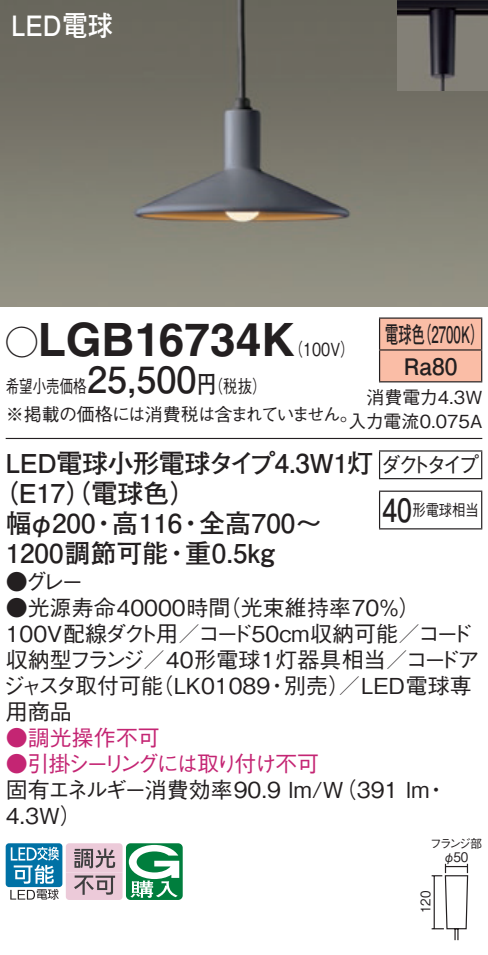
<style>
.page{position:relative;width:488px;height:955px;background:#fff}
.page>*{position:absolute;margin:0;border:0;box-sizing:border-box;transform-origin:0 0}
.t1{font:700 46px "Helvetica LT Std";color:#231f20}
.t2{font:700 28px "Futo Go B101 Pro";color:#fff;scale:.9 1}
.t3{font:700 26px "Futo Go B101 Pro";color:#231f20}
.t4{font:700 22.8px/32px "Futo Go B101 Pro";color:#231f20;text-align:center;scale:.58 1}
.t5{font:500 22px/26px "Gothic BBB Pro";color:#231f20}
.t6{font:500 22px "Gothic BBB Pro";letter-spacing:-.125em;color:#c42573}
.t7{font:500 22px "Gothic BBB Pro";letter-spacing:-.095em;color:#c42573}
.t8{font:500 22px "Gothic BBB Pro";color:#231f20;scale:.94 1}
.t9{font:500 18px/28px "Gothic BBB Pro";letter-spacing:-.035em;color:#231f20;scale:.75 1}
.t10{font:500 18px/24px "Gothic BBB Pro";color:#231f20;text-align:right}
.t11{font:500 18px "Gothic BBB Pro";color:#231f20;scale:.8 1}
.t12{font:500 16px "Gothic BBB Pro";color:#231f20;scale:.83 1}
.t13{font:500 13.2px "Gothic BBB Pro";color:#231f20;scale:.9 1}
.t14{font:500 12px "Gothic BBB Pro";letter-spacing:-.185em;color:#231f20}
.s1{font-family:"Ford Classification 1";font-weight:400;font-size:32px}
.s2{font-family:"Futo Go B101 Pro";font-weight:700;font-size:36px}
.s3{font-family:"Futo Go B101 Pro";font-weight:700;font-size:24px}
.s4{font-family:"Futo Go B101 Pro";font-weight:700;font-size:32px}
</style>
<div class="page">
<img style="left:0;top:0;width:488px;height:306px">
<img style="left:397px;top:0;width:91px;height:91px">
<div style="left:380px;top:319px;width:101px;height:62px;background:#fabda6"></div>
<hr style="left:379px;top:317px;width:103px;height:2px;background:#231f20">
<hr style="left:379px;top:319px;width:1px;height:30px;background:#231f20">
<hr style="left:481px;top:319px;width:1px;height:30px;background:#231f20">
<hr style="left:379px;top:349px;width:103px;height:2px;background:#231f20">
<hr style="left:379px;top:351px;width:1px;height:30px;background:#231f20">
<hr style="left:481px;top:351px;width:1px;height:30px;background:#231f20">
<hr style="left:379px;top:381px;width:103px;height:2px;background:#231f20">
<hr style="left:6px;top:438px;width:476px;height:1px;background:#231f20">
<svg style="left:379px;top:452px;width:1px;height:26px"></svg>
<hr style="left:379px;top:450px;width:103px;height:2px;background:#231f20">
<svg style="left:481px;top:452px;width:1px;height:26px"></svg>
<hr style="left:379px;top:478px;width:103px;height:1px;background:#231f20">
<hr style="left:379px;top:492px;width:1px;height:36px;background:#231f20">
<hr style="left:379px;top:490px;width:103px;height:2px;background:#231f20">
<hr style="left:481px;top:492px;width:1px;height:36px;background:#231f20">
<hr style="left:379px;top:528px;width:103px;height:2px;background:#231f20">
<svg style="left:431px;top:864px;width:37px;height:77px"></svg>
<div style="left:6px;top:843px;width:56px;height:44px;background:#0071a5;border-radius:3px"></div>
<svg style="left:10px;top:847px;width:49px;height:53px"></svg>
<svg style="left:66px;top:843px;width:117px;height:57px"></svg>
<p class="t2" style="left:11px;top:3px;width:114px">LED電球</p>
<h1 class="t1" style="left:6px;top:311px;width:290px"><span class="s1">A</span>LGB16734K</h1>
<p class="t4" style="left:385px;top:315px;width:171px">電球色（2700K）<br>Ra80</p>
<p class="t10" style="left:348px;top:383px;width:135px">消費電力4.3W入力電流0.075A</p>
<p class="t3" style="left:6px;top:443px;width:369px">LED電球小形電球タイプ4.3W1灯</p>
<p class="t3" style="left:-8px;top:473px;width:206px">（E17（）電球色）</p>
<p class="t3" style="left:6px;top:503px;width:317px">幅φ200・高116・全高700～</p>
<p class="t3" style="left:6px;top:533px;width:271px">1200調節可能・重0.5kg</p>
<p class="t5" style="left:6px;top:566px;width:79px">●グレー</p>
<p class="t5" style="left:3px;top:592px;width:478px">●光源寿命40000時間（光束維持率70％）<br>100V配線ダクト用／コード50cm収納可能／コード収納型フランジ／40形電球1灯器具相当／コードアジャスタ取付可能（LK01089・別売）／LED電球専用商品</p>
<p class="t7" style="left:6px;top:720px;width:155px">●調光操作不可</p>
<p class="t6" style="left:6px;top:746px;width:315px">●引掛シーリングには取り付け不可</p>
<p class="t5" style="left:6px;top:774px;width:443px">固有エネルギー消費効率90.9 lm/W（391 lm・<br>4.3W）</p>
<p class="t11" style="left:288px;top:334px;width:84px">（100V）</p>
<p class="t9" style="left:6px;top:370px;width:471px">希望小売価格<span class="s2">25,500</span><span class="s3">円</span>（税抜）<br>※掲載の価格には消費税は含まれていません。</p>
<p class="t8" style="left:380px;top:447px;width:106px">ダクトタイプ</p>
<p class="t12" style="left:382px;top:497px;width:118px"><span class="s4">40</span>形電球相当</p>
<p class="t14" style="left:430px;top:834px;width:54px">フランジ部</p>
<p class="t13" style="left:414px;top:913px;width:26px;rotate:-90deg">120</p>
<p class="t13" style="left:443px;top:846px;width:29px">φ50</p>
</div>
